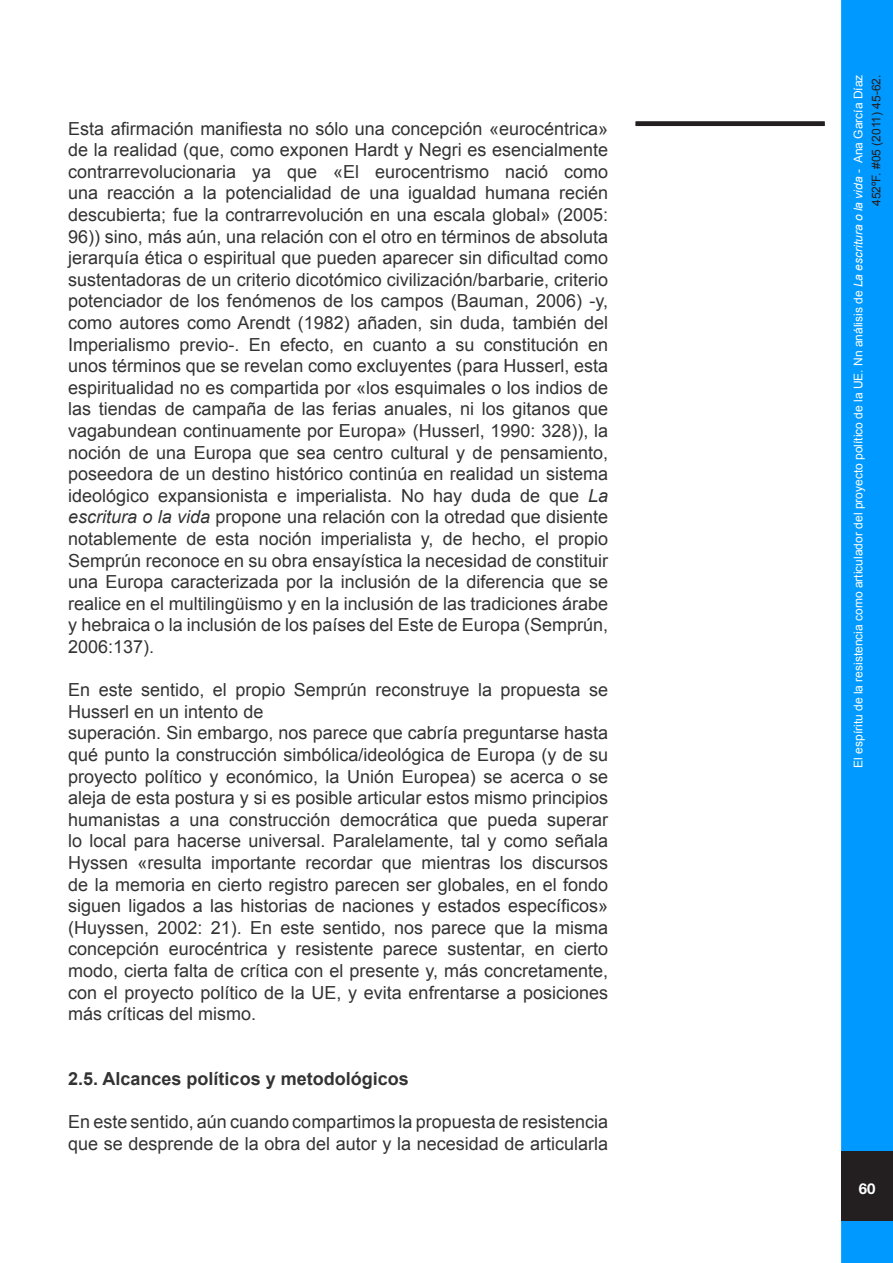
<style>
.page{position:relative;width:893px;height:1263px;background:#fff}
.page>*{position:absolute;margin:0;border:0;box-sizing:border-box;transform-origin:0 0}
.t1{font:18px/21.6px "Arial";color:#333;text-align:justify}
.t2{font:700 18px "Arial";color:#333}
.t3{font:700 15px "Helvetica Neue";color:#fff}
.t4{font:12px/18px "Arial";color:#fff;text-align:right}
.s1{font-style:italic}
.s2{color:#231f20}
</style>
<div class="page">
<div style="left:843px;top:2px;width:48px;height:1259px;background:#09f"></div>
<div style="left:841px;top:0;width:52px;height:1263px;border:3px solid #09f"></div>
<div style="left:841px;top:1151px;width:52px;height:70px;background:#231f20"></div>
<div style="left:636px;top:121px;width:189px;height:5px;background:#231f20"></div>
<p class="t1" style="left:68px;top:118px;width:541px">Esta afirmación manifiesta no sólo una concepción «eurocéntrica» de la realidad (que, como exponen Hardt y Negri es esencialmente contrarrevolucionaria ya que «El eurocentrismo nació como una reacción a la potencialidad de una igualdad humana recién descubierta; fue la contrarrevolución en una escala global» (2005:<br>96)) sino, más aún, una relación con el otro en términos de absoluta jerarquía ética o espiritual que pueden aparecer sin dificultad como sustentadoras de un criterio dicotómico civilización/barbarie, criterio potenciador de los fenómenos de los campos (Bauman, 2006) -y, como autores como Arendt (1982) añaden, sin duda, también del Imperialismo previo-. En efecto, en cuanto a su constitución en unos términos que se revelan como excluyentes (para Husserl, esta espiritualidad no es compartida por «los esquimales o los indios de las tiendas de campaña de las ferias anuales, ni los gitanos que vagabundean continuamente por Europa» (Husserl, 1990: 328)), la noción de una Europa que sea centro cultural y de pensamiento, poseedora de un destino histórico continúa en realidad un sistema ideológico expansionista e imperialista. No hay duda de que <span class="s1">La escritura o la vida</span> propone una relación con la otredad que disiente notablemente de esta noción imperialista y, de hecho, el propio Semprún reconoce en su obra ensayística la necesidad de constituir una Europa caracterizada por la inclusión de la diferencia que se realice en el multilingüismo y en la inclusión de las tradiciones árabe y hebraica o la inclusión de los países del Este de Europa (Semprún, 2006:137).</p>
<p class="t1" style="left:68px;top:679px;width:541px">En este sentido, el propio Semprún reconstruye la propuesta se<br>Husserl en un intento de</p>
<p class="t1" style="left:68px;top:722px;width:541px">superación. Sin embargo, nos parece que cabría preguntarse hasta qué punto la construcción simbólica/ideológica de Europa (y de su proyecto político y económico, la Unión Europea) se acerca o se aleja de esta postura y si es posible articular estos mismo principios humanistas a una construcción democrática que pueda superar lo local para hacerse universal. Paralelamente, tal y como señala Hyssen «resulta importante recordar que mientras los discursos de la memoria en cierto registro parecen ser globales, en el fondo siguen ligados a las historias de naciones y estados específicos» (Huyssen, 2002: 21). En este sentido, nos parece que la misma concepción eurocéntrica y resistente parece sustentar, en cierto modo, cierta falta de crítica con el presente y, más concretamente, con el proyecto político de la UE, y evita enfrentarse a posiciones más críticas del mismo.</p>
<p class="t2" style="left:68px;top:1067px;width:342px">2.5. Alcances políticos y metodológicos</p>
<p class="t1" style="left:68px;top:1111px;width:541px">En este sentido, aún cuando compartimos la propuesta de resistencia que se desprende de la obra del autor y la necesidad de articularla</p>
<p class="t4" style="left:849px;top:768px;width:695px;rotate:-90deg">El espíritu de la resistencia como articulador del proyecto político de la UE. Nn análisis de <span class="s1">La escritura o la vida</span> - Ana García Díaz<br><span class="s2">452ºF. #05 (2011) 45-62.</span></p>
<p class="t3" style="left:859px;top:1179px;width:18px">60</p>
</div>
